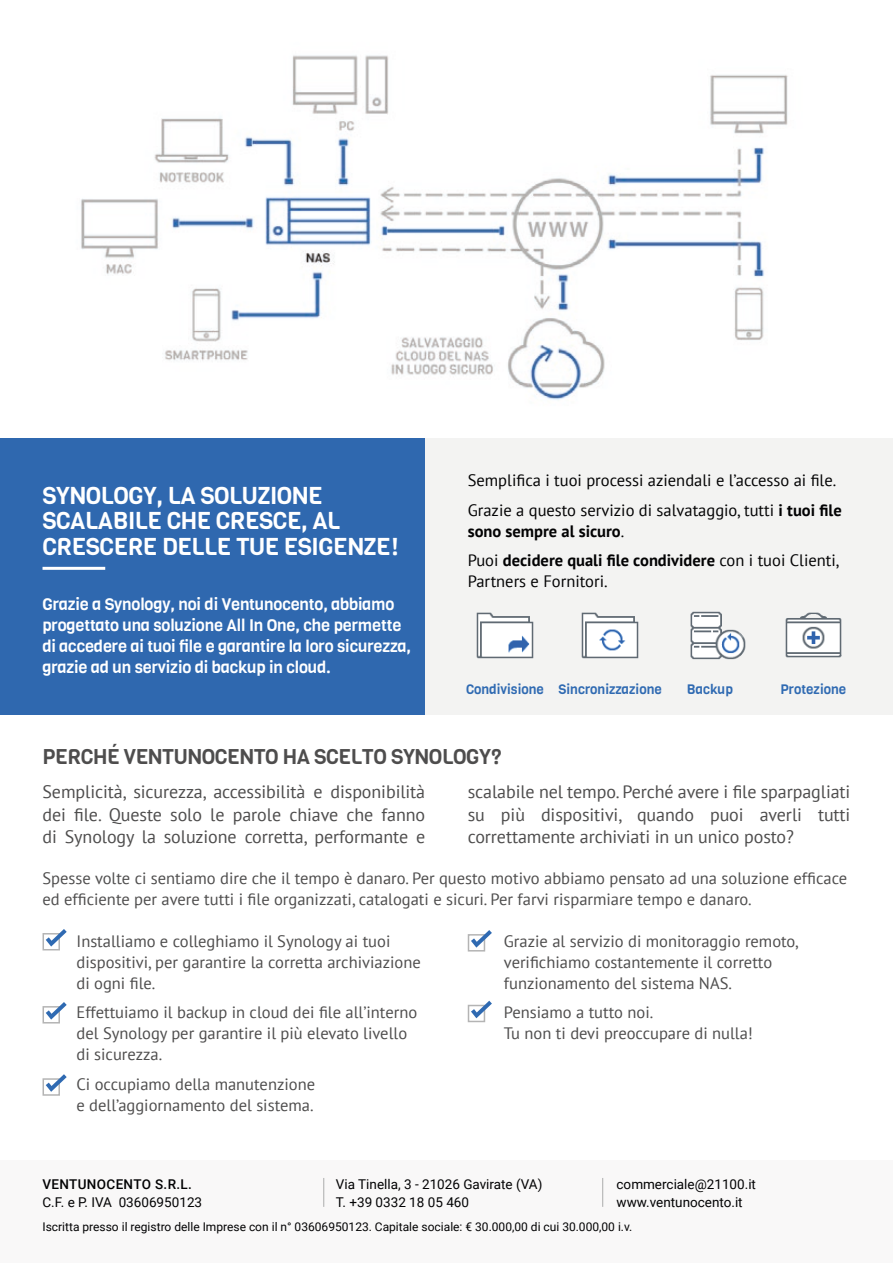
<style>
.page{position:relative;width:893px;height:1263px;background:#fff}
.page>*{position:absolute;margin:0;border:0;box-sizing:border-box;transform-origin:0 0}
.t1{font:24px/25.5px "Viga";letter-spacing:-.02em;color:#fff}
.t2{font:21px "Viga";letter-spacing:-.02em;color:#4e4d4d}
.t3{font:18px/22.5px "PT Sans";letter-spacing:-.005em;color:#4e4d4d;text-align:justify}
.t4{font:16.5px/21px "PT Sans";color:#4e4d4d}
.t5{font:16.5px/21px "Viga";letter-spacing:-.01em;color:#fff}
.t6{font:16.5px/29.5px "PT Sans";color:#020203}
.t7{font:700 16.5px/29.5px "PT Sans";color:#020203}
.t8{font:13.5px/18px "Roboto";color:#020203}
.t9{font:13.5px "Viga";color:#2f6ab2}
.t10{font:500 13.5px "Roboto";letter-spacing:.025em;color:#020203}
.t11{font:12px "Roboto";color:#020203}
.s1{font-weight:700}
.s2{font-weight:400}
</style>
<div class="page">
<img style="left:81px;top:55px;width:707px;height:345px">
<div style="left:0;top:1160px;width:893px;height:103px;background:#f9f8f8"></div>
<div style="left:468px;top:934px;width:17px;height:17px;border:2px solid #b4b4b4"></div>
<svg style="left:471px;top:930px;width:21px;height:18px"></svg>
<div style="left:43px;top:933px;width:17px;height:17px;border:2px solid #b4b4b4"></div>
<svg style="left:46px;top:929px;width:21px;height:17px"></svg>
<div style="left:43px;top:1006px;width:17px;height:17px;border:2px solid #b4b4b4"></div>
<svg style="left:46px;top:1002px;width:21px;height:17px"></svg>
<div style="left:468px;top:1005px;width:17px;height:17px;border:2px solid #b4b4b4"></div>
<svg style="left:471px;top:1001px;width:21px;height:17px"></svg>
<div style="left:43px;top:1078px;width:17px;height:18px;border:2px solid #b4b4b4"></div>
<svg style="left:46px;top:1074px;width:21px;height:18px"></svg>
<svg style="left:323px;top:1178px;width:1px;height:29px"></svg>
<svg style="left:602px;top:1178px;width:1px;height:29px"></svg>
<div style="left:0;top:438px;width:425px;height:276px;background:#2f68af"></div>
<div style="left:425px;top:438px;width:468px;height:276px;background:#f3f3f2"></div>
<hr style="left:43px;top:567px;width:62px;height:3px;background:#fff">
<img style="left:690px;top:611px;width:56px;height:49px">
<img style="left:476px;top:612px;width:58px;height:47px">
<img style="left:785px;top:612px;width:57px;height:46px">
<img style="left:581px;top:612px;width:58px;height:47px">
<h1 class="t1" style="left:43px;top:483px;width:358px">SYNOLOGY, LA SOLUZIONE<br>SCALABILE CHE CRESCE, AL<br>CRESCERE DELLE TUE ESIGENZE!</h1>
<p class="t5" style="left:43px;top:594px;width:370px">Grazie a Synology, noi di Ventunocento, abbiamo progettato una soluzione All In One, che permette di accedere ai tuoi file e garantire la loro sicurezza, grazie ad un servizio di backup in cloud.</p>
<p class="t6" style="left:468px;top:465px;width:375px">Semplifica i tuoi processi aziendali e l’accesso ai file.<br>Grazie a questo servizio di salvataggio, tutti <span class="s1">i tuoi file</span></p>
<p class="t7" style="left:468px;top:516px;width:373px">sono sempre al sicuro<span class="s2">.<br>Puoi</span> decidere quali file condividere <span class="s2">con i tuoi Clienti,</span></p>
<p class="t6" style="left:468px;top:566px;width:141px">Partners e Fornitori.</p>
<p class="t9" style="left:466px;top:680px;width:197px">Condivisione Sincronizzazione</p>
<p class="t9" style="left:687px;top:680px;width:47px">Backup</p>
<p class="t9" style="left:780px;top:680px;width:67px">Protezione</p>
<p class="t2" style="left:43px;top:743px;width:461px">PERCHÉ VENTUNOCENTO HA SCELTO SYNOLOGY?</p>
<p class="t3" style="left:43px;top:780px;width:384px">Semplicità, sicurezza, accessibilità e disponibilità dei file. Queste solo le parole chiave che fanno di Synology la soluzione corretta, performante e</p>
<p class="t3" style="left:468px;top:780px;width:384px">scalabile nel tempo. Perché avere i file sparpagliati su più dispositivi, quando puoi averli tutti correttamente archiviati in un unico posto?</p>
<p class="t4" style="left:43px;top:868px;width:806px">Spesse volte ci sentiamo dire che il tempo è danaro. Per questo motivo abbiamo pensato ad una soluzione efficace ed efficiente per avere tutti i file organizzati, catalogati e sicuri. Per farvi risparmiare tempo e danaro.</p>
<p class="t4" style="left:77px;top:930px;width:346px">Installiamo e colleghiamo il Synology ai tuoi dispositivi, per garantire la corretta archiviazione di ogni file.</p>
<p class="t4" style="left:77px;top:1002px;width:342px">Effettuiamo il backup in cloud dei file all’interno del Synology per garantire il più elevato livello di sicurezza.</p>
<p class="t4" style="left:77px;top:1073px;width:240px">Ci occupiamo della manutenzione e dell’aggiornamento del sistema.</p>
<p class="t4" style="left:504px;top:930px;width:297px">Grazie al servizio di monitoraggio remoto, verifichiamo costantemente il corretto funzionamento del sistema NAS.</p>
<p class="t4" style="left:504px;top:1002px;width:251px">Pensiamo a tutto noi.<br>Tu non ti devi preoccupare di nulla!</p>
<p class="t8" style="left:336px;top:1174px;width:208px">Via Tinella, 3 - 21026 Gavirate (VA)<br>T. +39 0332 18 05 460</p>
<p class="t8" style="left:617px;top:1174px;width:141px">commerciale@21100.it www.ventunocento.it</p>
<p class="t11" style="left:43px;top:1218px;width:591px">Iscritta presso il registro delle Imprese con il n° 03606950123. Capitale sociale: € 30.000,00 di cui 30.000,00 i.v.</p>
<p class="t10" style="left:43px;top:1174px;width:151px">VENTUNOCENTO S.R.L.</p>
<p class="t8" style="left:43px;top:1192px;width:161px">C.F. e P. IVA 03606950123</p>
</div>
